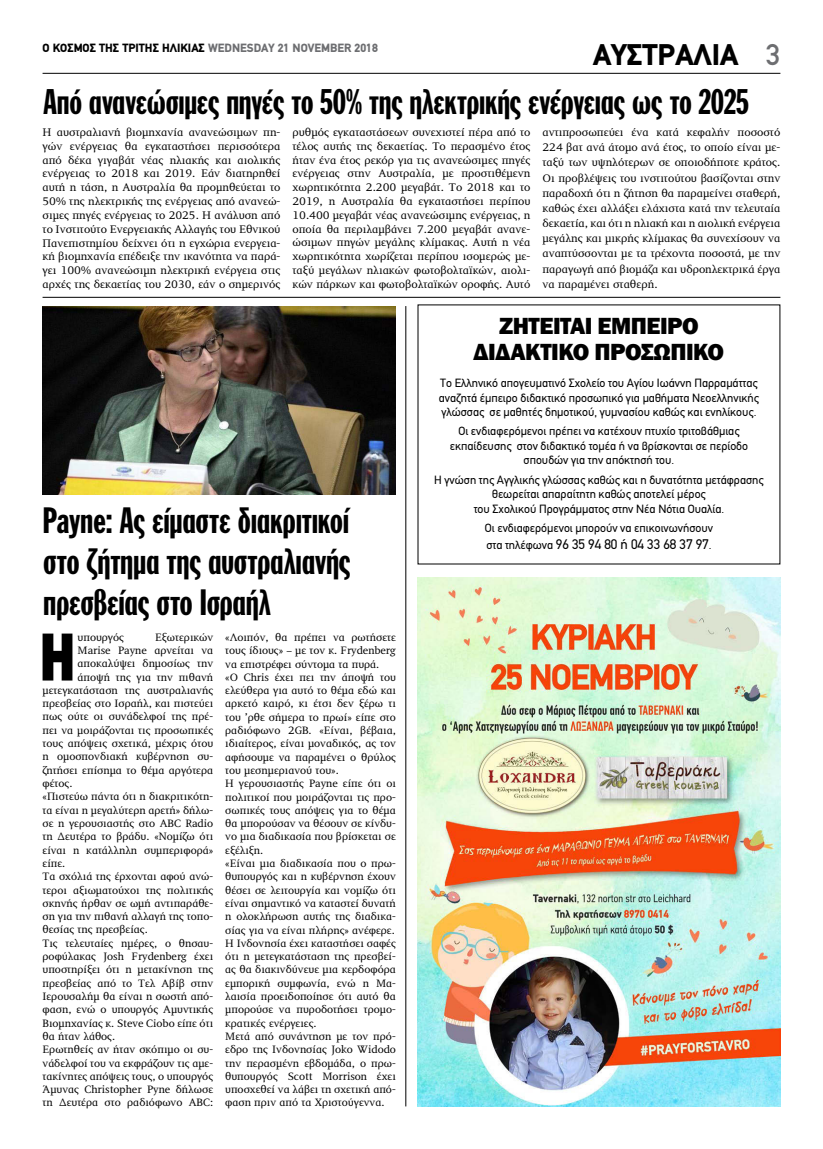
<style>
.page{position:relative;width:823px;height:1149px;background:#fff}
.page>*{position:absolute;margin:0;border:0;box-sizing:border-box;transform-origin:0 0}
.t1{font:800 70.4px "Franklin Gothic";color:#000;scale:.75 1}
.t2{font:36px/41px "Franklin Gothic Greek Extra Cond";letter-spacing:-.055em;color:#000;text-align:justify}
.t3{font:35px "Franklin Gothic Greek Extra Cond";letter-spacing:-.055em;color:#000}
.t4{font:900 30px "PF Din Text";color:#000}
.t5{font:800 24px/26px "Franklin Gothic";letter-spacing:-.025em;color:#000;text-align:center}
.t6{font:14px "PF Din Text";color:#000}
.t7{font:12px/14.4px "PF Din Text";color:#000;text-align:center}
.t8{font:900 12px "PF Din Text";color:#000}
.t9{font:11.3px/13.8px "PF Diplomat";color:#000;text-align:justify}
.t10{font:11px/13.3px "PF Diplomat";color:#000}
.s1{color:#6d6e71}
.s2{font-weight:500;color:#6d6e71}
.s3{font-size:12px}
</style>
<div class="page">
<hr style="left:43px;top:73px;width:737px;height:1px;background:#000">
<img style="left:43px;top:306px;width:352px;height:188px">
<img style="left:417px;top:577px;width:363px;height:529px">
<hr style="left:43px;top:297px;width:737px;height:1px;background:#000">
<hr style="left:405px;top:306px;width:1px;height:800px;background:#000">
<p class="t8" style="left:43px;top:40px;width:336px">O ΚΟΣΜΟΣ ΤΗΣ ΤΡΙΤΗΣ ΗΛΙΚΙΑΣ <span class="s1">WEDNESDAY 21 NOVEMBER 2018</span></p>
<h3 class="t4" style="left:593px;top:37px;width:188px">AYΣΤΡΑΛΙΑ <span class="s2">3</span></h3>
<h3 class="t3" style="left:43px;top:83px;width:708px">Από ανανεώσιµες πηγές το 50% της ηλεκτρικής ενέργειας ως το 2025</h3>
<p class="t9" style="left:43px;top:126px;width:239px">Η αυστραλιανή βιοµηχανία ανανεώσιµων πη&shy;γών ενέργειας θα εγκαταστήσει περισσότερα από δέκα γιγαβάτ νέας ηλιακής και αιολικής ενέργειας το 2018 και 2019. Εάν διατηρηθεί αυτή η τάση, η Αυστραλία θα προµηθεύεται το 50% της ηλεκτρικής της ενέργειας από ανανεώ&shy;σιµες πηγές ενέργειας το 2025. Η ανάλυση από το Ινστιτούτο Ενεργειακής Αλλαγής του Εθνικού Πανεπιστηµίου δείχνει ότι η εγχώρια ενεργεια&shy;κή βιοµηχανία επέδειξε την ικανότητα να παρά&shy;γει 100% ανανεώσιµη ηλεκτρική ενέργεια στις αρχές της δεκαετίας του 2030, εάν ο σηµερινός</p>
<p class="t9" style="left:292px;top:126px;width:239px">ρυθµός εγκαταστάσεων συνεχιστεί πέρα από το τέλος αυτής της δεκαετίας. Το περασµένο έτος ήταν ένα έτος ρεκόρ για τις ανανεώσιµες πηγές ενέργειας στην Αυστραλία, µε προστιθέµενη χωρητικότητα 2.200 µεγαβάτ. Το 2018 και το 2019, η Αυστραλία θα εγκαταστήσει περίπου 10.400 µεγαβάτ νέας ανανεώσιµης ενέργειας, η οποία θα περιλαµβάνει 7.200 µεγαβάτ ανανε&shy;ώσιµων πηγών µεγάλης κλίµακας. Αυτή η νέα χωρητικότητα χωρίζεται περίπου ισοµερώς µε&shy;ταξύ µεγάλων ηλιακών φωτοβολταϊκών, αιολι&shy;κών πάρκων και φωτοβολταϊκών οροφής. Αυτό</p>
<p class="t9" style="left:542px;top:125px;width:239px;line-height:15.2px">αντιπροσωπεύει ένα κατά κεφαλήν ποσοστό 224 βατ ανά άτοµο ανά έτος, το οποίο είναι µε&shy;ταξύ των υψηλότερων σε οποιοδήποτε κράτος.<br>Οι προβλέψεις του ινστιτούτου βασίζονται στην παραδοχή ότι η ζήτηση θα παραµείνει σταθερή, καθώς έχει αλλάξει ελάχιστα κατά την τελευταία δεκαετία, και ότι η ηλιακή και η αιολική ενέργεια µεγάλης και µικρής κλίµακας θα συνεχίσουν να αναπτύσσονται µε τα τρέχοντα ποσοστά, µε την παραγωγή από βιοµάζα και υδροηλεκτρικά έργα να παραµένει σταθερή.</p>
<h2 class="t2" style="left:43px;top:500px;width:310px">Payne: Ας είµαστε διακριτικοί στο ζήτηµα της αυστραλιανής πρεσβείας στο Ισραήλ</h2>
<h1 class="t1" style="left:39px;top:611px;width:49px">Η</h1>
<p class="t10" style="left:78px;top:630px;width:48px">υπουργός</p>
<p class="t10" style="left:155px;top:630px;width:59px">Εξωτερικών</p>
<p class="t10" style="left:78px;top:644px;width:137px">Marise Payne αρνείται να</p>
<p class="t10" style="left:78px;top:657px;width:137px">αποκαλύψει δηµοσίως την</p>
<p class="t10" style="left:78px;top:670px;width:137px">άποψή της για την πιθανή</p>
<p class="t10" style="left:43px;top:683px;width:172px">µετεγκατάσταση της αυστραλιανής</p>
<p class="t10" style="left:43px;top:697px;width:172px">πρεσβείας στο Ισραήλ, και πιστεύει</p>
<p class="t10" style="left:43px;top:710px;width:172px">πως ούτε οι συνάδελφοί της πρέ-</p>
<p class="t10" style="left:43px;top:723px;width:172px">πει να µοιράζονται τις προσωπικές</p>
<p class="t10" style="left:43px;top:736px;width:172px">τους απόψεις σχετικά, µέχρις ότου</p>
<p class="t10" style="left:43px;top:750px;width:172px">η οµοσπονδιακή κυβέρνηση συ-</p>
<p class="t10" style="left:43px;top:763px;width:172px">ζητήσει επίσηµα το θέµα αργότερα</p>
<p class="t10" style="left:43px;top:776px;width:31px">φέτος.</p>
<p class="t10" style="left:43px;top:790px;width:172px">«Πιστεύω πάντα ότι η διακριτικότη-</p>
<p class="t10" style="left:43px;top:803px;width:172px">τα είναι η µεγαλύτερη αρετή» δήλω-</p>
<p class="t10" style="left:43px;top:816px;width:172px">σε η γερουσιαστής στο ABC Radio</p>
<p class="t10" style="left:43px;top:830px;width:172px">τη ∆ευτέρα το βράδυ. «Νοµίζω ότι</p>
<p class="t10" style="left:43px;top:843px;width:172px">είναι η κατάλληλη συµπεριφορά»</p>
<p class="t10" style="left:43px;top:856px;width:24px">είπε.</p>
<p class="t10" style="left:43px;top:869px;width:172px">Τα σχόλιά της έρχονται αφού ανώ-</p>
<p class="t10" style="left:43px;top:883px;width:172px">τεροι αξιωµατούχοι της πολιτικής</p>
<p class="t10" style="left:43px;top:896px;width:172px">σκηνής ήρθαν σε ωµή αντιπαράθε-</p>
<p class="t10" style="left:43px;top:909px;width:172px">ση για την πιθανή αλλαγή της τοπο-</p>
<p class="t10" style="left:43px;top:923px;width:107px">θεσίας της πρεσβείας.</p>
<p class="t10" style="left:43px;top:936px;width:172px">Τις τελευταίες ηµέρες, ο θησαυ-</p>
<p class="t10" style="left:43px;top:949px;width:172px">ροφύλακας Josh Frydenberg έχει</p>
<p class="t10" style="left:43px;top:963px;width:172px">υποστηρίξει ότι η µετακίνηση της</p>
<p class="t10" style="left:43px;top:976px;width:172px">πρεσβείας από το Τελ Αβίβ στην</p>
<p class="t10" style="left:43px;top:989px;width:172px">Ιερουσαλήµ θα είναι η σωστή από-</p>
<p class="t10" style="left:43px;top:1002px;width:172px">φαση, ενώ ο υπουργός Αµυντικής</p>
<p class="t10" style="left:43px;top:1016px;width:172px">Βιοµηχανίας κ. Steve Ciobo είπε ότι</p>
<p class="t10" style="left:43px;top:1029px;width:74px">θα ήταν λάθος.</p>
<p class="t10" style="left:43px;top:1042px;width:172px">Ερωτηθείς αν ήταν σκόπιµο οι συ-</p>
<p class="t10" style="left:43px;top:1056px;width:172px">νάδελφοί του να εκφράζουν τις αµε-</p>
<p class="t10" style="left:43px;top:1069px;width:172px">τακίνητες απόψεις τους, ο υπουργός</p>
<p class="t10" style="left:43px;top:1082px;width:172px">Άµυνας Christopher Pyne δήλωσε</p>
<p class="t10" style="left:43px;top:1095px;width:172px">τη ∆ευτέρα στο ραδιόφωνο ABC:</p>
<p class="t10" style="left:225px;top:630px;width:172px">«Λοιπόν, θα πρέπει να ρωτήσετε τους ίδιους» – µε τον κ. Frydenberg να επιστρέφει σύντοµα τα πυρά.<br>«Ο Chris έχει πει την άποψή του ελεύθερα για αυτό το θέµα εδώ και αρκετό καιρό, κι έτσι δεν ξέρω τι του ’ρθε σήµερα το πρωί» είπε στο ραδιόφωνο 2GB. «Είναι, βέβαια, ιδιαίτερος, είναι µοναδικός, ας τον αφήσουµε να παραµένει ο θρύλος του µεσηµεριανού του».<br>Η γερουσιαστής Payne είπε ότι οι πολιτικοί που µοιράζονται τις προ&shy;σωπικές τους απόψεις για το θέµα θα µπορούσαν να θέσουν σε κίνδυ&shy;νο µια διαδικασία που βρίσκεται σε εξέλιξη.<br>«Είναι µια διαδικασία που ο πρω&shy;θυπουργός και η κυβέρνηση έχουν θέσει σε λειτουργία και νοµίζω ότι είναι σηµαντικό να καταστεί δυνατή η ολοκλήρωση αυτής της διαδικα&shy;σίας για να είναι πλήρης» ανέφερε.<br>Η Ινδονησία έχει καταστήσει σαφές ότι η µετεγκατάσταση της πρεσβεί&shy;ας θα διακινδύνευε µια κερδοφόρα εµπορική συµφωνία, ενώ η Μα&shy;λαισία προειδοποίησε ότι αυτό θα µπορούσε να πυροδοτήσει τροµο&shy;κρατικές ενέργειες.<br>Μετά από συνάντηση µε τον πρό&shy;εδρο της Ινδονησίας Joko Widodo την περασµένη εβδοµάδα, ο πρω&shy;θυπουργός Scott Morrison έχει υποσχεθεί να λάβει τη σχετική από&shy;φαση πριν από τα Χριστούγεννα.</p>
<h3 class="t5" style="left:473px;top:312px;width:252px">ΖΗΤΕΙΤΑΙ ΕΜΠΕΙΡΟ<br>ΔΙΔΑΚΤΙΚΟ ΠΡΟΣΩΠΙΚΟ</h3>
<p class="t7" style="left:438px;top:376px;width:321px;text-align:left">Το Ελληνικό απογευµατινό Σχολείο του Αγίου Ιωάννη Παρραµάττας αναζητά έµπειρο διδακτικό προσωπικό για µαθήµατα Νεοελληνικής γλώσσας σε µαθητές δηµοτικού, γυµνασίου καθώς και ενηλίκους.</p>
<p class="t7" style="left:449px;top:424px;width:299px">Οι ενδιαφερόµενοι πρέπει να κατέχουν πτυχίο τριτοβάθµιας εκπαίδευσης στον διδακτικό τοµέα ή να βρίσκονται σε περίοδο σπουδών για την απόκτησή του.</p>
<p class="t7" style="left:434px;top:472px;width:330px">Η γνώση της Αγγλικής γλώσσας καθώς και η δυνατότητα µετάφρασης θεωρείται απαραίτητη καθώς αποτελεί µέρος<br>του Σχολικού Προγράµµατος στην Νέα Νότια Ουαλία.</p>
<p class="t7" style="left:484px;top:520px;width:229px">Οι ενδιαφερόµενοι µπορούν να επικοινωνήσουν</p>
<p class="t6" style="left:486px;top:535px;width:226px"><span class="s3">στα τηλέφωνα</span> 96 35 94 80 ή 04 33 68 37 97<span class="s3">.</span></p>
</div>
